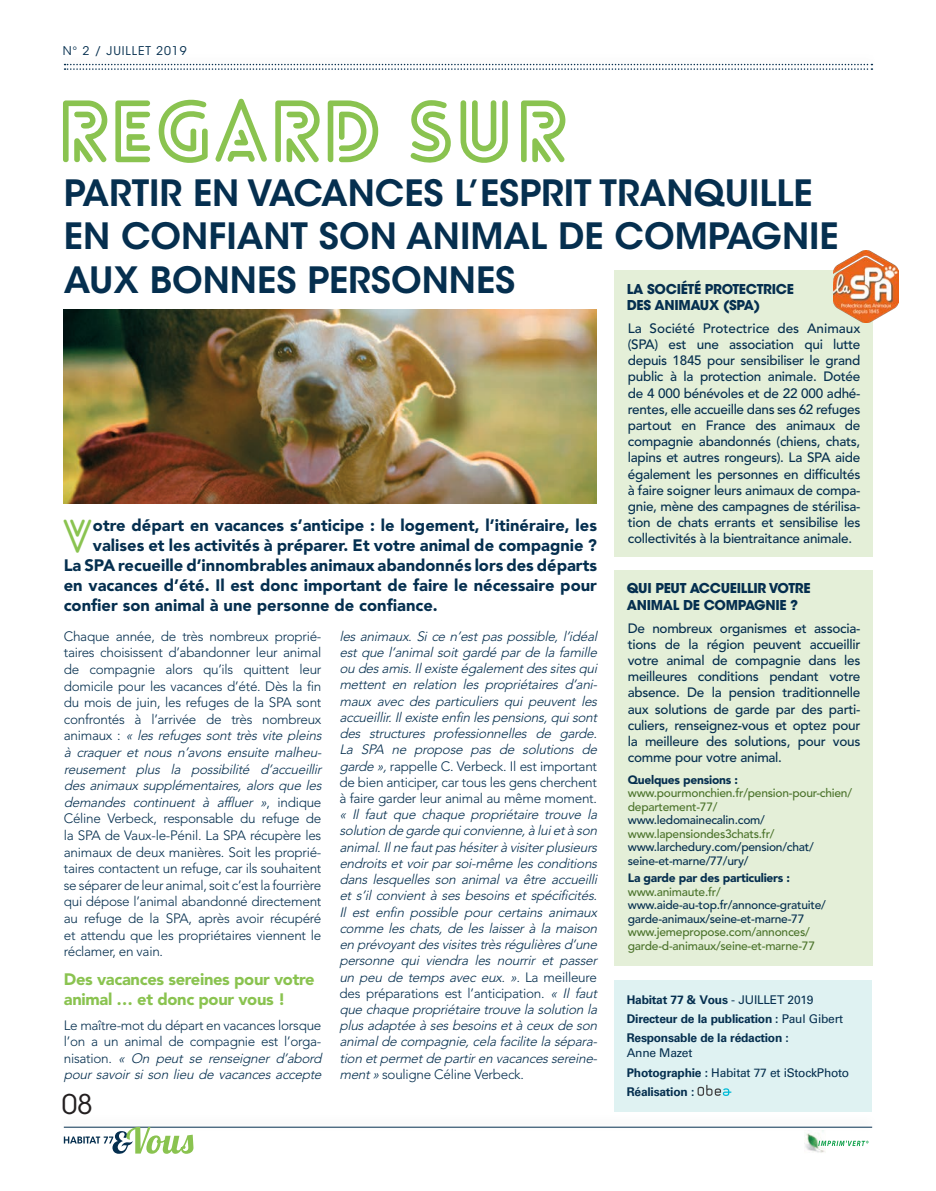
<style>
.page{position:relative;width:936px;height:1191px;background:#fff}
.page>*{position:absolute;margin:0;border:0;box-sizing:border-box;transform-origin:0 0}
.t1{font:700 84px "Lovelo Line";color:#8ac350}
.t2{font:700 43.35px "Lovelo Line";color:#8ac350}
.t3{font:600 36px/43.2px "ITC Avant Garde Std";color:#052f4f}
.t4{font:27px "ITC Avant Garde Std";color:#231f20}
.t5{font:900 16.5px "Avenir LT Pro";color:#052f4f}
.t6{font:900 16.5px/20.2px "Avenir LT Pro";letter-spacing:-.02em;color:#8ac350}
.Texte_courant{font:italic 300 13.5px/16.2px "Avenir LT Pro";color:#052f4f}
.Texte_courant-2{font:300 13.5px/16.6px "Avenir LT Pro";letter-spacing:-.02em;color:#052f4f}
.Texte_courant-3{font:500 13.5px/16.2px "Avenir LT Pro";letter-spacing:-.02em;color:#052f4f;text-align:justify}
.t7{font:700 13.5px/16.2px "ITC Avant Garde Std";letter-spacing:-.02em;color:#052f4f}
.Texte_courant-4{font:500 12px/13.5px "Avenir LT Pro";letter-spacing:-.02em;color:#4b732b}
.Texte_courant-5{font:500 12px/13.5px "Avenir LT Pro";letter-spacing:-.02em;color:#052f4f}
.Normal_e{font:700 12px/15px "Univers LT Std";letter-spacing:-.02em;color:#052f4f}
.Texte_courant-6{font:900 12px "Avenir LT Pro";letter-spacing:-.02em;color:#052f4f}
.Normal_e-2{font:12px "Univers LT Std";letter-spacing:-.02em;color:#052f4f}
.t8{font:12px "ITC Avant Garde Std";letter-spacing:.075em;color:#052f4f}
.s1{font-style:normal}
.s2{font-style:italic}
.s3{font-weight:400}
.s4{font-weight:700}
</style>
<div class="page">
<div style="left:614px;top:270px;width:258px;height:286px;background:#e4efd8"></div>
<div style="left:614px;top:570px;width:258px;height:396px;background:#e4efd8"></div>
<div style="left:614px;top:979px;width:258px;height:132px;background:#dff2f2"></div>
<svg style="left:697px;top:1084px;width:34px;height:12px"></svg>
<img style="left:804px;top:1133px;width:21px;height:20px">
<svg style="left:818px;top:1140px;width:50px;height:6px"></svg>
<img style="left:64px;top:309px;width:532px;height:194px">
<img style="left:833px;top:251px;width:65px;height:72px">
<svg style="left:65px;top:64px;width:807px;height:6px"></svg>
<hr style="left:64px;top:1126px;width:808px;height:1px;background:#052f4f">
<svg style="left:64px;top:1126px;width:129px;height:27px"></svg>
<p class="t8" style="left:63px;top:43px;width:125px">N° 2 / JUILLET 2019</p>
<p class="t1" style="left:56px;top:80px;width:512px">REGARD SUR</p>
<p class="t3" style="left:64px;top:171px;width:776px">PARTIR EN VACANCES L’ESPRIT TRANQUILLE<br>EN CONFIANT SON ANIMAL DE COMPAGNIE<br>AUX BONNES PERSONNES</p>
<p class="t7" style="left:626px;top:280px;width:169px">LA SOCIÉTÉ PROTECTRICE<br>DES ANIMAUX (SPA)</p>
<p class="Texte_courant-3" style="left:627px;top:320px;width:234px">La Société Protectrice des Animaux (SPA) est une association qui lutte depuis 1845 pour sensibiliser le grand public à la protection animale. Dotée de 4 000 bénévoles et de 22 000 adhé&shy;rentes, elle accueille dans ses 62 refuges partout en France des animaux de compagnie abandonnés (chiens, chats, lapins et autres rongeurs). La SPA aide également les personnes en difficultés à faire soigner leurs animaux de compa&shy;gnie, mène des campagnes de stérilisa&shy;tion de chats errants et sensibilise les collectivités à la bientraitance animale.</p>
<p class="t7" style="left:626px;top:580px;width:185px">QUI PEUT ACCUEILLIR VOTRE<br>ANIMAL DE COMPAGNIE ?</p>
<p class="Texte_courant-3" style="left:627px;top:620px;width:234px">De nombreux organismes et associa&shy;tions de la région peuvent accueillir votre animal de compagnie dans les meilleures conditions pendant votre absence. De la pension traditionnelle aux solutions de garde par des parti&shy;culiers, renseignez-vous et optez pour la meilleure des solutions, pour vous comme pour votre animal.</p>
<p class="Texte_courant-6" style="left:627px;top:772px;width:112px">Quelques pensions :</p>
<p class="Texte_courant-4" style="left:627px;top:786px;width:226px">www.pourmonchien.fr/pension-pour-chien/ departement-77/</p>
<p class="Texte_courant-5" style="left:627px;top:813px;width:139px">www.ledomainecalin.com/</p>
<p class="Texte_courant-4" style="left:627px;top:827px;width:148px">www.lapensiondes3chats.fr/</p>
<p class="Texte_courant-5" style="left:627px;top:840px;width:187px">www.larchedury.com/pension/chat/ seine-et-marne/77/ury/</p>
<p class="Texte_courant-6" style="left:627px;top:871px;width:164px">La garde par des particuliers :</p>
<p class="Texte_courant-4" style="left:627px;top:885px;width:94px">www.animaute.fr/</p>
<p class="Texte_courant-5" style="left:627px;top:898px;width:199px">www.aide-au-top.fr/annonce-gratuite/ garde-animaux/seine-et-marne-77</p>
<p class="Texte_courant-4" style="left:627px;top:925px;width:189px">www.jemepropose.com/annonces/ garde-d-animaux/seine-et-marne-77</p>
<p class="t2" style="left:63px;top:509px;width:30px">V</p>
<p class="t5" style="left:93px;top:515px;width:505px">otre départ en vacances s’anticipe : le logement, l’itinéraire, les</p>
<p class="t5" style="left:93px;top:535px;width:505px">valises et les activités à préparer. Et votre animal de compagnie ?</p>
<p class="t5" style="left:64px;top:555px;width:535px">La SPA recueille d’innombrables animaux abandonnés lors des départs</p>
<p class="t5" style="left:64px;top:575px;width:534px">en vacances d’été. Il est donc important de faire le nécessaire pour</p>
<p class="t5" style="left:64px;top:595px;width:375px">confier son animal à une personne de confiance.</p>
<p class="Texte_courant" style="left:339px;top:628px;width:262px">les animaux. Si ce n’est pas possible, l’idéal est que l’animal soit gardé par de la famille ou desamis.Ilexiste égalementdessitesqui mettent en relation les propriétaires d’ani&shy;maux avec des particuliers qui peuvent les accueillir.Ilexiste enfin lespensions,quisont des structures professionnelles de garde.<br>La SPA ne propose pas de solutions de garde »,<span class="s1">rappelle C. Verbeck. Il est important de bien anticiper, car tous les gens cherchent à faire garder leur animal au même moment. </span>« Il faut que chaque propriétaire trouve la solution de garde quiconvienne,àluietàson animal.Ilne fautpashésiteràvisiterplusieurs endroitsetvoirparsoi-même lesconditions dans lesquelles son animal va être accueilli et s’il convient à ses besoins et spécificités.<br>Il est enfin possible pour certains animaux comme les chats, de les laisser à la maison en prévoyantdesvisitestrèsrégulièresd’une personne qui viendra les nourrir et passer un peu de temps avec eux. ». <span class="s1">L a m e i l l e u re des préparations est l’anticipation.</span> « Il faut que chaque propriétaire trouve lasolution la plusadaptée àsesbesoinsetàceuxde son animalde compagnie,celafacilite lasépara&shy;tion etpermetde partiren vacancessereine&shy;ment»<span class="s1">souligne Céline Verbeck.</span></p>
<p class="Texte_courant-2" style="left:64px;top:628px;width:262px">Chaque année, de très nombreux proprié&shy;taires choisissent d’abandonner leur animal de compagnie alors qu’ils quittent leur domicile pour les vacances d’été. Dès la fin du mois de juin, les refuges de la SPA sont confrontés à l’arrivée de très nombreux a n i m a u x : <span class="s2">« les refuges sont très vite pleins à craquer et nous n’avons ensuite malheu&shy;reusement plus la possibilité d’accueillir des animaux supplémentaires, alors que les demandes continuent à affluer »</span>, i n d i q u e Céline Verbeck, responsable du refuge de la SPA de Vaux-le-Pénil. La SPA récupère les animaux de deux manières. Soit les proprié&shy;taires contactent un refuge, car ils souhaitent se séparer de leur animal, soit c’est la fourrière qui dépose l’animal abandonné directement au refuge de la SPA, après avoir récupéré et attendu que les propriétaires viennent le réclamer, en vain.</p>
<p class="t6" style="left:64px;top:969px;width:252px">Des vacances sereines pour votre animal … et donc pour vous !</p>
<p class="Texte_courant-2" style="left:64px;top:1016px;width:262px">Le maître-mot du départ en vacances lorsque l’on a un animal de compagnie est l’orga&shy;n i s a t i o n . <span class="s2">« On peut se renseigner d’abord pour savoir si son lieu de vacances accepte</span></p>
<p class="Normal_e" style="left:626px;top:992px;width:188px">Habitat 77 &amp; Vous <span class="s3">- JUILLET 2019</span></p>
<p class="Normal_e" style="left:626px;top:1011px;width:218px">Directeur de la publication : <span class="s3">Paul Gibert</span></p>
<p class="Normal_e" style="left:626px;top:1030px;width:164px">Responsable de la rédaction :<br><span class="s3">Anne Mazet</span></p>
<p class="Normal_e-2" style="left:626px;top:1065px;width:224px"><span class="s4">Photographie :</span> Habitat 77 et iStockPhoto</p>
<p class="Normal_e" style="left:626px;top:1084px;width:69px">Réalisation :</p>
<h3 class="t4" style="left:62px;top:1088px;width:33px">08</h3>
</div>
